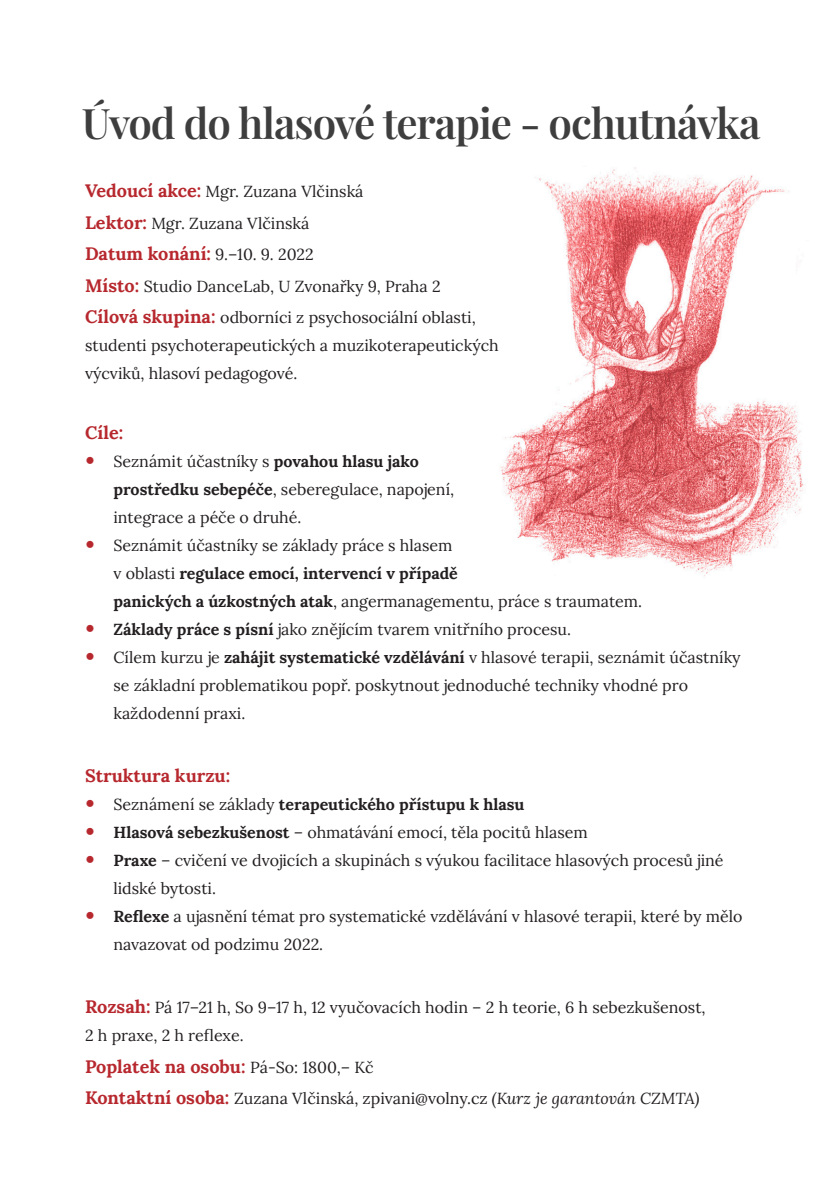
<style>
.page{position:relative;width:834px;height:1191px;background:#fff}
.page>*{position:absolute;margin:0;border:0;box-sizing:border-box;transform-origin:0 0}
.t1{font:600 42px "Playfair Display";letter-spacing:-.025em;color:#3e3e3f}
.Text{font:700 18px "Lora";color:#b7282e}
.Text-2{font:16px/28px "Lora";color:#231f20}
.t2{font:700 16px "Lora";color:#231f20}
.s1{font-weight:700;font-size:18px;color:#b7282e}
.s2{font-weight:400;font-size:16px;color:#231f20}
.s3{font-weight:700}
.s4{font-weight:400}
.s5{font-style:italic}
</style>
<div class="page">
<img style="left:500px;top:167px;width:304px;height:409px">
<p class="t1" style="left:82px;top:90px;width:680px">Úvod do hlasové terapie - ochutnávka</p>
<p class="Text-2" style="left:85px;top:177px;width:280px"><span class="s1">Vedoucí akce:</span> Mgr. Zuzana Vlčinská</p>
<p class="Text-2" style="left:85px;top:208px;width:226px"><span class="s1">Lektor:</span> Mgr. Zuzana Vlčinská</p>
<p class="Text" style="left:85px;top:240px;width:230px">Datum konání: <span class="s2">9.–10. 9. 2022</span></p>
<p class="Text-2" style="left:85px;top:271px;width:357px"><span class="s1">Místo:</span> Studio DanceLab, U Zvonařky 9, Praha 2</p>
<p class="Text-2" style="left:85px;top:303px;width:415px"><span class="s1">Cílová skupina:</span> odborníci z psychosociální oblasti, studenti psychoterapeutických a muzikoterapeutických výcviků, hlasoví pedagogové.</p>
<p class="Text" style="left:85px;top:419px;width:40px">Cíle:</p>
<p class="Text-2" style="left:113px;top:446px;width:342px">Seznámit účastníky s <span class="s3">povahou hlasu jako prostředku sebepéče</span>, seberegulace, napojení, integrace a péče o druhé.</p>
<p class="Text-2" style="left:113px;top:530px;width:530px">Seznámit účastníky se základy práce s hlasem<br>v oblasti <span class="s3">regulace emocí, intervencí v případě<br>panických a úzkostných atak</span>, angermanagementu, práce s traumatem.</p>
<p class="Text-2" style="left:113px;top:614px;width:459px"><span class="s3">Základy práce s písní</span> jako znějícím tvarem vnitřního procesu.</p>
<p class="Text-2" style="left:113px;top:642px;width:628px">Cílem kurzu je <span class="s3">zahájit systematické vzdělávání</span> v hlasové terapii, seznámit účastníky se základní problematikou popř. poskytnout jednoduché techniky vhodné pro každodenní praxi.</p>
<p class="Text" style="left:85px;top:762px;width:147px">Struktura kurzu:</p>
<p class="t2" style="left:113px;top:792px;width:412px"><span class="s4">Seznámení se základy</span> terapeutického přístupu k hlasu</p>
<p class="Text-2" style="left:113px;top:817px;width:475px"><span class="s3">Hlasová sebezkušenost</span> – ohmatávání emocí, těla pocitů hlasem</p>
<p class="Text-2" style="left:113px;top:845px;width:611px"><span class="s3">Praxe</span> – cvičení ve dvojicích a skupinách s výukou facilitace hlasových procesů jiné lidské bytosti.</p>
<p class="Text-2" style="left:113px;top:901px;width:630px"><span class="s3">Reflexe</span> a ujasnění témat pro systematické vzdělávání v hlasové terapii, které by mělo navazovat od podzimu 2022.</p>
<p class="Text-2" style="left:85px;top:992px;width:622px"><span class="s1">Rozsah:</span> Pá 17–21 h, So 9–17 h, 12 vyučovacích hodin – 2 h teorie, 6 h sebezkušenost,<br>2 h praxe, 2 h reflexe.</p>
<p class="Text" style="left:85px;top:1052px;width:290px">Poplatek na osobu: <span class="s2">Pá-So: 1800,– Kč</span></p>
<p class="Text-2" style="left:85px;top:1083px;width:616px"><span class="s1">Kontaktní osoba:</span> Zuzana Vlčinská, zpivani@volny.cz <span class="s5">(Kurz je garantován CZMTA)</span></p>
</div>
